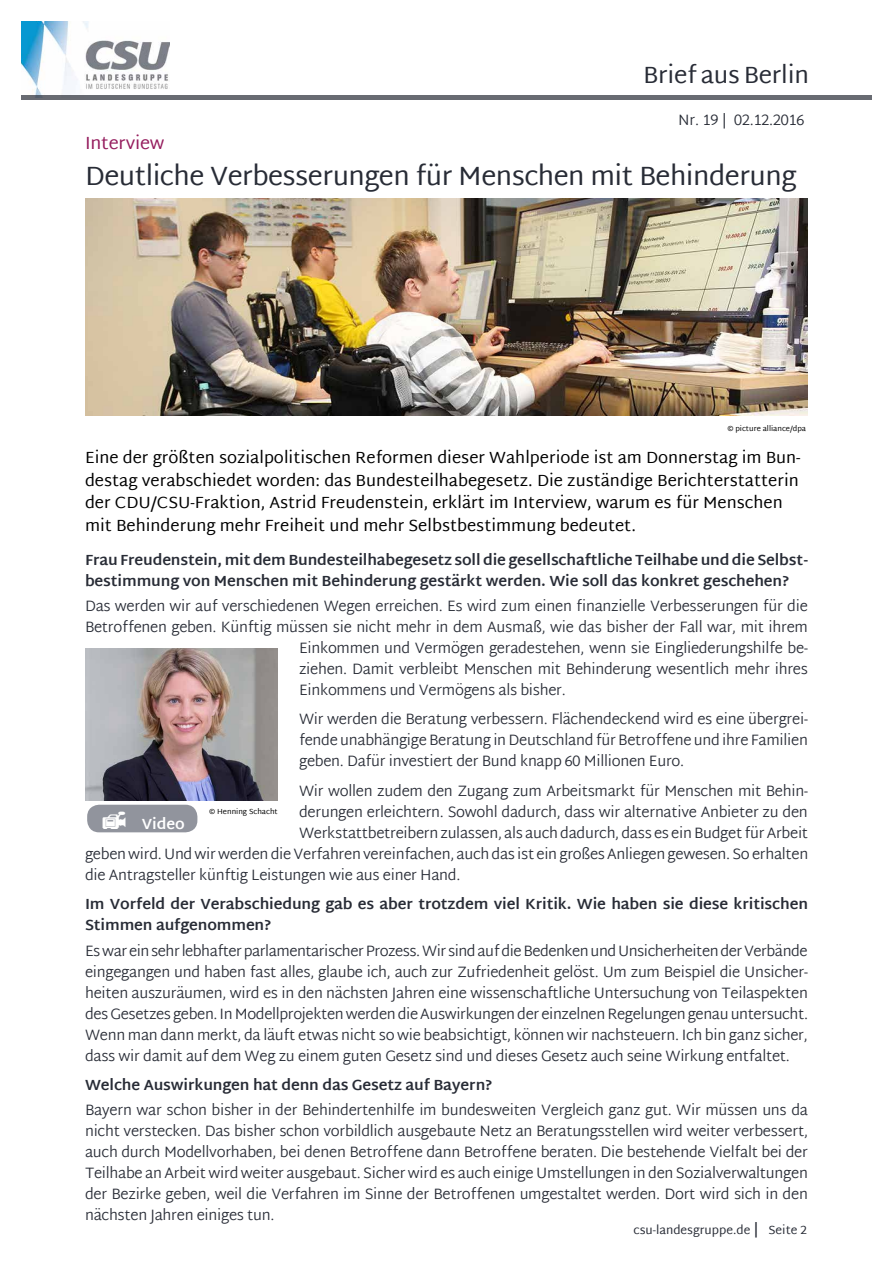
<style>
.page{position:relative;width:893px;height:1263px;background:#fff}
.page>*{position:absolute;margin:0;border:0;box-sizing:border-box;transform-origin:0 0}
._03_BaB_Ü_Fett_Artik{font:27px "Martel Sans";letter-spacing:-.02em;color:#282c36}
.t1{font:24px "Martel Sans";letter-spacing:-.01em;color:#282c36}
._03_BaB_Ü_Beere_Arti{font:18px "Martel Sans";letter-spacing:-.01em;color:#951d5e}
._03_BaB_Teaser{font:16.5px/22.5px "Martel Sans";color:#000}
._04_BaB_Fließtext{font:300 15px/21px "Martel Sans";letter-spacing:-.02em;color:#282c36;text-align:justify}
._04_BaB_Fließtext-2{font:700 15px/21px "Martel Sans";letter-spacing:-.01em;color:#282c36}
._04_BaB_Fließtext-3{font:700 15px "Martel Sans";letter-spacing:-.01em;color:#fff}
._08_CSU-LG_de_Seiten{font:12px "Martel Sans";color:#282c36}
._13_BaB_Rechtevermer{font:7.5px "Martel Sans";color:#000}
.s1{font-size:15px}
</style>
<div class="page">
<img style="left:21px;top:21px;width:149px;height:75px">
<hr style="left:21px;top:96px;width:851px;height:4px;background:#686b72">
<img style="left:85px;top:199px;width:723px;height:216px">
<img style="left:85px;top:648px;width:193px;height:152px">
<div style="left:87px;top:805px;width:110px;height:27px;background:#91949d;border-radius:12px"></div>
<h2 class="t1" style="left:643px;top:61px;width:167px">Brief aus Berlin</h2>
<p class="_04_BaB_Fließtext" style="left:678px;top:110px;width:128px">Nr. 19 | 02.12.2016</p>
<p class="_03_BaB_Ü_Beere_Arti" style="left:85px;top:132px;width:81px">Interview</p>
<p class="_03_BaB_Ü_Fett_Artik" style="left:85px;top:160px;width:713px">Deutliche Verbesserungen für Menschen mit Behinderung</p>
<p class="_13_BaB_Rechtevermer" style="left:727px;top:424px;width:80px">© picture alliance/dpa</p>
<p class="_03_BaB_Teaser" style="left:85px;top:446px;width:717px">Eine der größten sozialpolitischen Reformen dieser Wahlperiode ist am Donnerstag im Bun&shy;destag verabschiedet worden: das Bundesteilhabegesetz. Die zuständige Berichterstatterin der CDU/CSU-Fraktion, Astrid Freudenstein, erklärt im Interview, warum es für Menschen mit Behinderung mehr Freiheit und mehr Selbstbestimmung bedeutet.</p>
<p class="_04_BaB_Fließtext-2" style="left:85px;top:549px;width:724px">Frau Freudenstein, mit dem Bundesteilhabegesetz soll die gesellschaftliche Teilhabe und die Selbst&shy;bestimmung von Menschen mit Behinderung gestärkt werden. Wie soll das konkret geschehen?</p>
<p class="_04_BaB_Fließtext" style="left:85px;top:596px;width:724px">Das werden wir auf verschiedenen Wegen erreichen. Es wird zum einen finanzielle Verbesserungen für die</p>
<p class="_04_BaB_Fließtext" style="left:85px;top:617px;width:724px">Betroffenen geben. Künftig müssen sie nicht mehr in dem Ausmaß, wie das bisher der Fall war, mit ihrem</p>
<p class="_04_BaB_Fließtext" style="left:299px;top:638px;width:510px">Einkommen und Vermögen geradestehen, wenn sie Eingliederungshilfe be-</p>
<p class="_04_BaB_Fließtext" style="left:299px;top:659px;width:510px">ziehen. Damit verbleibt Menschen mit Behinderung wesentlich mehr ihres</p>
<p class="_04_BaB_Fließtext" style="left:299px;top:680px;width:268px">Einkommens und Vermögens als bisher.</p>
<p class="_04_BaB_Fließtext" style="left:299px;top:710px;width:510px">Wir werden die Beratung verbessern. Flächendeckend wird es eine übergrei&shy;fende unabhängige Beratung in Deutschland für Betroffene und ihre Familien geben. Dafür investiert der Bund knapp 60 Millionen Euro.</p>
<p class="_04_BaB_Fließtext" style="left:299px;top:781px;width:510px">Wir wollen zudem den Zugang zum Arbeitsmarkt für Menschen mit Behin-</p>
<p class="_04_BaB_Fließtext" style="left:299px;top:802px;width:510px">derungen erleichtern. Sowohl dadurch, dass wir alternative Anbieter zu den</p>
<p class="_04_BaB_Fließtext" style="left:299px;top:823px;width:511px">Werkstattbetreibern zulassen, als auch dadurch, dass es ein Budget für Arbeit</p>
<p class="_04_BaB_Fließtext" style="left:85px;top:844px;width:725px">geben wird. Und wir werden die Verfahren vereinfachen, auch das ist ein großes Anliegen gewesen. So erhalten</p>
<p class="_04_BaB_Fließtext" style="left:85px;top:865px;width:377px">die Antragsteller künftig Leistungen wie aus einer Hand.</p>
<p class="_04_BaB_Fließtext-2" style="left:85px;top:894px;width:724px">Im Vorfeld der Verabschiedung gab es aber trotzdem viel Kritik. Wie haben sie diese kritischen<br>Stimmen aufgenommen?</p>
<p class="_04_BaB_Fließtext" style="left:85px;top:941px;width:724px">Es war ein sehr lebhafter parlamentarischer Prozess. Wir sind auf die Bedenken und Unsicherheiten der Verbände eingegangen und haben fast alles, glaube ich, auch zur Zufriedenheit gelöst. Um zum Beispiel die Unsicher&shy;heiten auszuräumen, wird es in den nächsten Jahren eine wissenschaftliche Untersuchung von Teilaspekten des Gesetzes geben. In Modellprojekten werden die Auswirkungen der einzelnen Regelungen genau untersucht.<br>Wenn man dann merkt, da läuft etwas nicht so wie beabsichtigt, können wir nachsteuern. Ich bin ganz sicher, dass wir damit auf dem Weg zu einem guten Gesetz sind und dieses Gesetz auch seine Wirkung entfaltet.</p>
<p class="_04_BaB_Fließtext-2" style="left:85px;top:1074px;width:409px">Welche Auswirkungen hat denn das Gesetz auf Bayern?</p>
<p class="_04_BaB_Fließtext" style="left:85px;top:1101px;width:724px">Bayern war schon bisher in der Behindertenhilfe im bundesweiten Vergleich ganz gut. Wir müssen uns da nicht verstecken. Das bisher schon vorbildlich ausgebaute Netz an Beratungsstellen wird weiter verbessert, auch durch Modellvorhaben, bei denen Betroffene dann Betroffene beraten. Die bestehende Vielfalt bei der Teilhabe an Arbeit wird weiter ausgebaut. Sicher wird es auch einige Umstellungen in den Sozialverwaltungen der Bezirke geben, weil die Verfahren im Sinne der Betroffenen umgestaltet werden. Dort wird sich in den nächsten Jahren einiges tun.</p>
<p class="_13_BaB_Rechtevermer" style="left:209px;top:807px;width:70px">© Henning Schacht</p>
<p class="_04_BaB_Fließtext-3" style="left:142px;top:815px;width:44px">Video</p>
<p class="_08_CSU-LG_de_Seiten" style="left:633px;top:1223px;width:175px">csu-landesgruppe.de <span class="s1">|</span> Seite 2</p>
</div>
